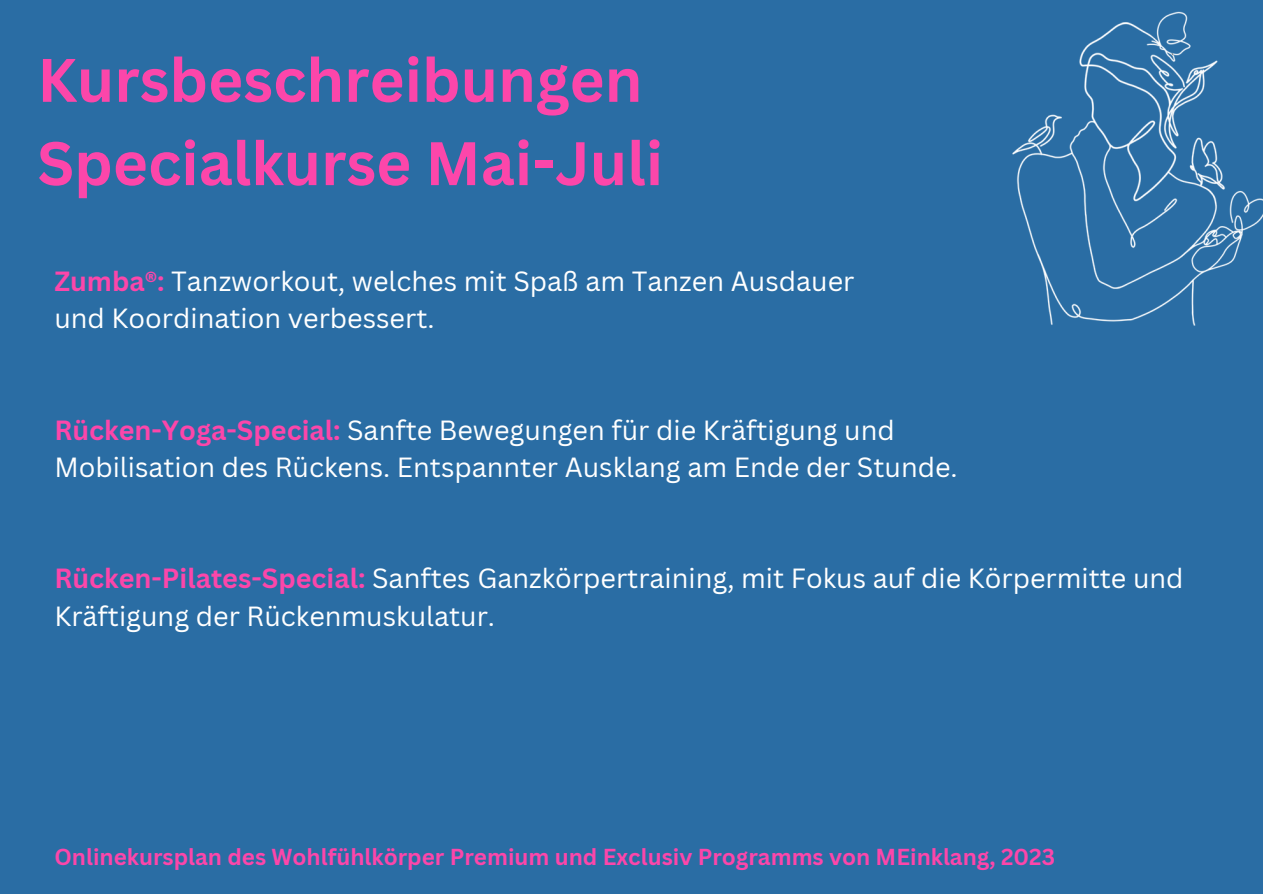
<style>
.page{position:relative;width:1263px;height:894px;background:#fff}
.page>*{position:absolute;margin:0;border:0;box-sizing:border-box;transform-origin:0 0}
.t1{font:700 60px/83.2px "Canva Sans";color:#fc46aa}
.t2{font:27px/37px "Canva Sans";color:#fff}
.t3{font:700 22.5px "Canva Sans";color:#fc46aa}
.s1{font-weight:700;color:#fc46aa}
</style>
<div class="page">
<div style="left:0;top:0;width:1263px;height:893px;background:#2a6da4"></div>
<img style="left:1012px;top:11px;width:251px;height:315px">
<h1 class="t1" style="left:37px;top:37px;width:627px">Kursbeschreibungen<br>Specialkurse Mai-Juli</h1>
<p class="t2" style="left:54px;top:262px;width:801px"><span class="s1">Zumba®:</span> Tanzworkout, welches mit Spaß am Tanzen Ausdauer und Koordination verbessert.</p>
<p class="t2" style="left:54px;top:410px;width:905px"><span class="s1">Rücken-Yoga-Special:</span> Sanfte Bewegungen für die Kräftigung und<br>Mobilisation des Rückens. Entspannter Ausklang am Ende der Stunde.</p>
<p class="t2" style="left:54px;top:559px;width:1131px"><span class="s1">Rücken-Pilates-Special:</span> Sanftes Ganzkörpertraining, mit Fokus auf die Körpermitte und<br>Kräftigung der Rückenmuskulatur.</p>
<p class="t3" style="left:54px;top:840px;width:1002px">Onlinekursplan des Wohlfühlkörper Premium und Exclusiv Programms von MEinklang, 2023</p>
</div>
